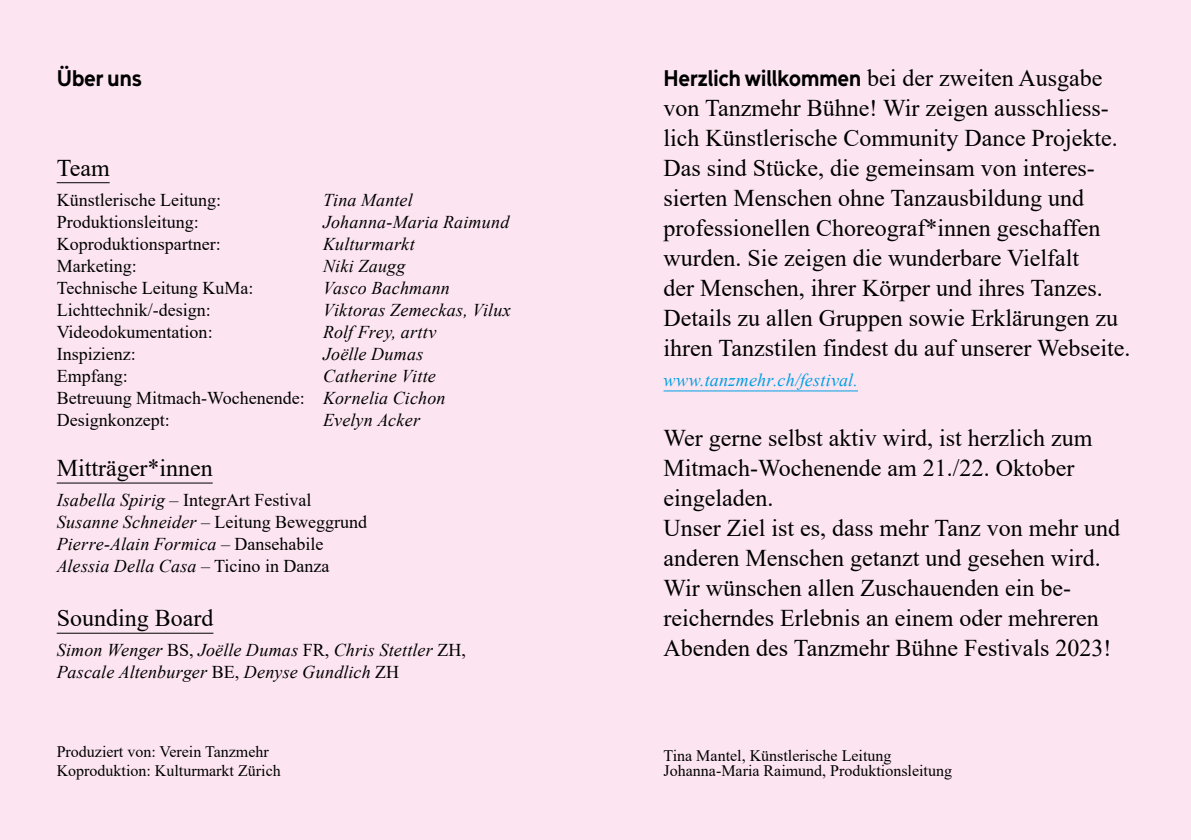
<style>
.page{position:relative;width:1191px;height:840px;background:#fff}
.page>*{position:absolute;margin:0;border:0;box-sizing:border-box;transform-origin:0 0}
.t1{font:24px/30px "Times New Roman";color:#000}
.t2{font:700 24px "Menca";letter-spacing:-.015em;color:#000}
.t3{font:italic 18px/22px "Times New Roman";letter-spacing:.01em;color:#000}
.t4{font:18px/22px "Times New Roman";color:#000}
.t5{font:italic 18px "Times New Roman";letter-spacing:.01em;color:#009fe3}
.t6{font:16px/19px "Times New Roman";color:#000}
.s1{font-style:italic}
.s2{font-style:normal}
.s3{font-family:"Menca";font-weight:700}
</style>
<div class="page">
<div style="left:0;top:0;width:1191px;height:839px;background:#fce5f1"></div>
<hr style="left:57px;top:182px;width:53px;height:1px;background:#000">
<hr style="left:57px;top:482px;width:156px;height:1px;background:#000">
<hr style="left:57px;top:632px;width:156px;height:1px;background:#000">
<hr style="left:663px;top:390px;width:195px;height:1px;background:#009fe3">
<p class="t2" style="left:57px;top:61px;width:87px">Über uns</p>
<p class="t1" style="left:57px;top:152px;width:54px">Team</p>
<p class="t4" style="left:57px;top:188px;width:166px">Künstlerische Leitung:</p>
<p class="t3" style="left:323px;top:188px;width:91px">Tina Mantel</p>
<p class="t4" style="left:57px;top:210px;width:144px">Produktionsleitung:</p>
<p class="t3" style="left:323px;top:210px;width:188px">Johanna-Maria Raimund</p>
<p class="t4" style="left:57px;top:232px;width:165px">Koproduktionspartner:</p>
<p class="t3" style="left:323px;top:232px;width:93px">Kulturmarkt</p>
<p class="t4" style="left:57px;top:254px;width:81px">Marketing:</p>
<p class="t3" style="left:323px;top:254px;width:84px">Niki Zaugg</p>
<p class="t4" style="left:57px;top:276px;width:198px">Technische Leitung KuMa:</p>
<p class="t3" style="left:323px;top:276px;width:128px">Vasco Bachmann</p>
<p class="t4" style="left:57px;top:298px;width:155px">Lichttechnik/-design:</p>
<p class="t3" style="left:323px;top:298px;width:189px">Viktoras Zemeckas, Vilux</p>
<p class="t4" style="left:57px;top:320px;width:157px">Videodokumentation:</p>
<p class="t3" style="left:323px;top:320px;width:115px">Rolf Frey, arttv</p>
<p class="t4" style="left:57px;top:342px;width:80px">Inspizienz:</p>
<p class="t3" style="left:323px;top:342px;width:102px">Joëlle Dumas</p>
<p class="t4" style="left:57px;top:364px;width:72px">Empfang:</p>
<p class="t4" style="left:57px;top:364px;width:390px;text-indent:266px"><span class="s1">Catherine Vitte<br></span>Betreuung Mitmach-Wochenende: <span class="s1">Kornelia Cichon<br></span>Designkonzept:</p>
<p class="t3" style="left:323px;top:408px;width:98px">Evelyn Acker</p>
<p class="t1" style="left:57px;top:452px;width:157px">Mitträger*innen</p>
<p class="t3" style="left:57px;top:488px;width:312px">Isabella Spirig <span class="s2">– IntegrArt Festival </span>Susanne Schneider <span class="s2">– Leitung Beweggrund </span>Pierre-Alain Formica <span class="s2">– Dansehabile </span>Alessia Della Casa <span class="s2">– Ticino in Danza</span></p>
<p class="t1" style="left:57px;top:602px;width:158px">Sounding Board</p>
<p class="t3" style="left:57px;top:638px;width:410px">Simon Wenger <span class="s2">BS,</span> Joëlle Dumas <span class="s2">FR,</span> Chris Stettler <span class="s2">ZH,<br></span>Pascale Altenburger <span class="s2">BE,</span> Denyse Gundlich <span class="s2">ZH</span></p>
<p class="t6" style="left:57px;top:741px;width:225px">Produziert von: Verein Tanzmehr<br>Koproduktion: Kulturmarkt Zürich</p>
<p class="t1" style="left:663px;top:62px;width:468px"><span class="s3">Herzlich willkommen</span> bei der zweiten Ausgabe von Tanzmehr Bühne! Wir zeigen ausschliess&shy;lich Künstlerische Community Dance Projekte.<br>Das sind Stücke, die gemeinsam von interes&shy;sierten Menschen ohne Tanzausbildung und professionellen Choreograf*innen geschaffen wurden. Sie zeigen die wunderbare Vielfalt<br>der Menschen, ihrer Körper und ihres Tanzes.<br>Details zu allen Gruppen sowie Erklärungen zu ihren Tanzstilen findest du auf unserer Webseite.</p>
<p class="t5" style="left:663px;top:367px;width:196px">www.tanzmehr.ch/festival.</p>
<p class="t1" style="left:663px;top:422px;width:458px">Wer gerne selbst aktiv wird, ist herzlich zum Mitmach-Wochenende am 21./22. Oktober eingeladen.<br>Unser Ziel ist es, dass mehr Tanz von mehr und anderen Menschen getanzt und gesehen wird.<br>Wir wünschen allen Zuschauenden ein be&shy;reicherndes Erlebnis an einem oder mehreren Abenden des Tanzmehr Bühne Festivals 2023!</p>
<p class="t6" style="left:663px;top:747px;width:290px;line-height:15px">Tina Mantel, Künstlerische Leitung<br>Johanna-Maria Raimund, Produktionsleitung</p>
</div>
